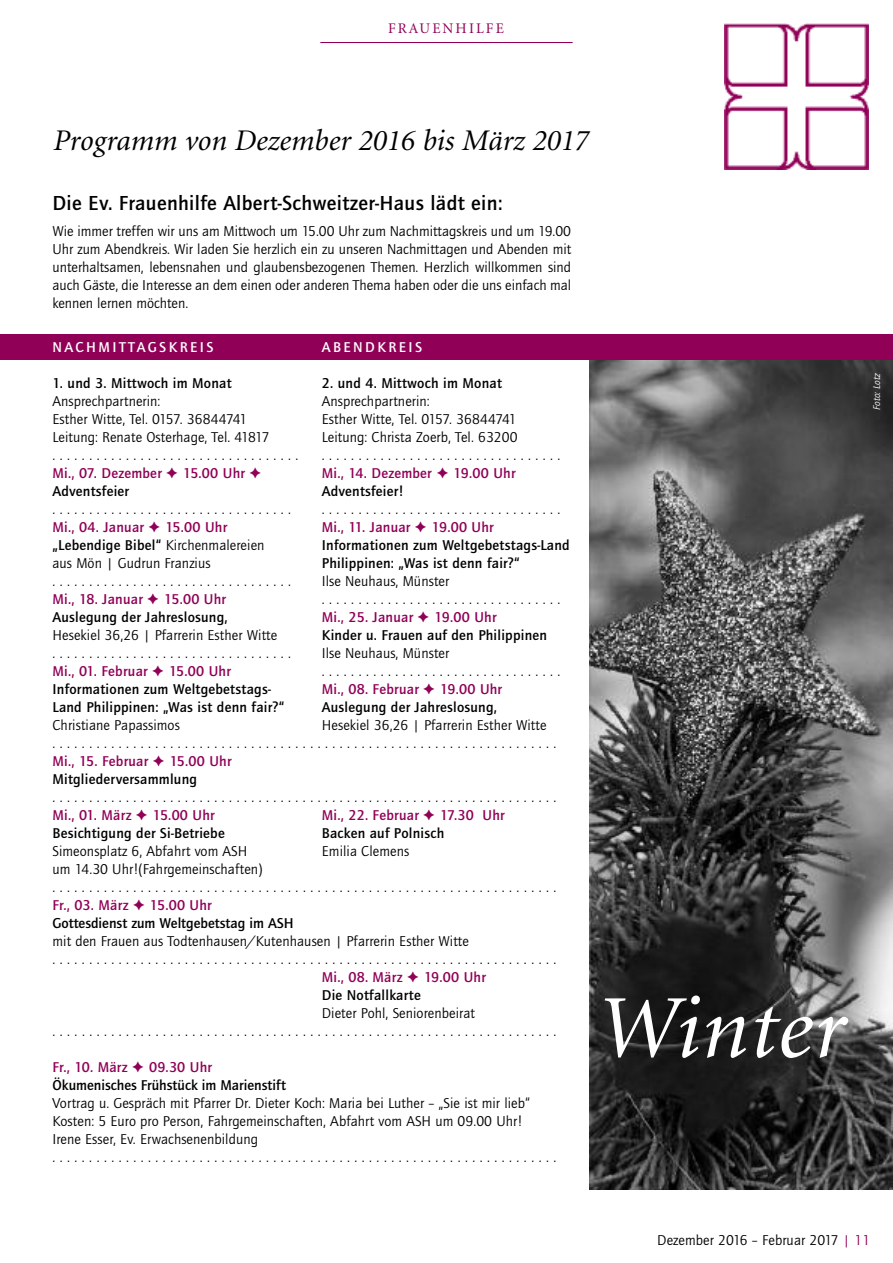
<style>
.page{position:relative;width:893px;height:1263px;background:#fff}
.page>*{position:absolute;margin:0;border:0;box-sizing:border-box;transform-origin:0 0}
.t1{font:italic 90px "Minion";letter-spacing:.015em;color:#fff}
.t2{font:italic 30px "Minion";color:#000}
.t3{font:700 21px "Quay Itc T";letter-spacing:.015em;color:#000}
.t4{font:14.7px/18px "Quay Itc T";letter-spacing:.005em;color:#000}
.t5{font:700 14.7px/18px "Quay Itc T";letter-spacing:.015em;color:#000}
.t6{font:700 14.7px "Quay Itc T";letter-spacing:.015em;color:#900057}
.t7{font:700 14.7px "Quay Itc T";letter-spacing:.165em;color:#fff}
.t8{font:14.7px "Minion";letter-spacing:.145em;color:#900057}
.t9{font:italic 10.2px "Quay Itc T";letter-spacing:-.01em;color:#fff}
.s1{font-weight:700;color:#900057}
.s2{font-weight:700}
.s3{color:#900057}
</style>
<div class="page">
<img style="left:590px;top:360px;width:303px;height:830px">
<hr style="left:320px;top:42px;width:253px;height:1px;background:#900057">
<div style="left:0;top:335px;width:893px;height:25px;background:#900057"></div>
<img style="left:724px;top:24px;width:145px;height:145px">
<p class="t8" style="left:388px;top:23px;width:117px">FRAUENHILFE</p>
<h2 class="t2" style="left:53px;top:129px;width:537px">Programm von Dezember 2016 bis März 2017</h2>
<h3 class="t3" style="left:53px;top:191px;width:451px">Die Ev. Frauenhilfe Albert-Schweitzer-Haus lädt ein:</h3>
<p class="t4" style="left:53px;top:221px;width:520px;text-align:justify">Wie immer treffen wir uns am Mittwoch um 15.00 Uhr zum Nachmittagskreis und um 19.00<br>Uhr zum Abendkreis. Wir laden Sie herzlich ein zu unseren Nachmittagen und Abenden mit unterhaltsamen, lebensnahen und glaubensbezogenen Themen. Herzlich willkommen sind auch Gäste, die Interesse an dem einen oder anderen Thema haben oder die uns einfach mal kennen lernen möchten.</p>
<p class="t7" style="left:53px;top:338px;width:162px">NACHMITTAGSKREIS</p>
<p class="t5" style="left:53px;top:373px;width:181px">1. und 3. Mittwoch im Monat</p>
<p class="t4" style="left:53px;top:391px;width:247px">Ansprechpartnerin:<br>Esther Witte, Tel. 0157. 36844741<br>Leitung: Renate Osterhage, Tel. 41817 ..................................</p>
<p class="t6" style="left:53px;top:464px;width:111px">Mi., 07. Dezember</p>
<p class="t6" style="left:183px;top:464px;width:63px">15.00 Uhr</p>
<p class="t5" style="left:53px;top:481px;width:78px">Adventsfeier</p>
<p class="t4" style="left:53px;top:499px;width:240px">.................................</p>
<p class="t6" style="left:53px;top:518px;width:93px">Mi., 04. Januar</p>
<p class="t7" style="left:322px;top:338px;width:102px">ABENDKREIS</p>
<p class="t5" style="left:322px;top:373px;width:182px">2. und 4. Mittwoch im Monat</p>
<p class="t4" style="left:322px;top:391px;width:240px">Ansprechpartnerin:<br>Esther Witte, Tel. 0157. 36844741<br>Leitung: Christa Zoerb, Tel. 63200 .................................</p>
<p class="t6" style="left:322px;top:464px;width:111px">Mi., 14. Dezember</p>
<p class="t6" style="left:454px;top:464px;width:63px">19.00 Uhr</p>
<p class="t5" style="left:322px;top:481px;width:84px">Adventsfeier!</p>
<p class="t4" style="left:322px;top:499px;width:240px">.................................</p>
<p class="t6" style="left:322px;top:518px;width:90px">Mi., 11. Januar</p>
<p class="t6" style="left:432px;top:518px;width:63px">19.00 Uhr</p>
<p class="t5" style="left:322px;top:535px;width:249px">Informationen zum Weltgebetstags-Land<br>Philippinen: „Was ist denn fair?“</p>
<p class="t4" style="left:322px;top:571px;width:240px">Ilse Neuhaus, Münster .................................</p>
<p class="t6" style="left:322px;top:608px;width:93px">Mi., 25. Januar</p>
<p class="t6" style="left:435px;top:608px;width:63px">19.00 Uhr</p>
<p class="t5" style="left:322px;top:625px;width:227px">Kinder u. Frauen auf den Philippinen</p>
<p class="t4" style="left:322px;top:643px;width:240px">Ilse Neuhaus, Münster .................................</p>
<p class="t6" style="left:322px;top:680px;width:98px">Mi., 08. Februar</p>
<p class="t6" style="left:440px;top:680px;width:63px">19.00 Uhr</p>
<p class="t5" style="left:322px;top:697px;width:177px">Auslegung der Jahreslosung,</p>
<p class="t4" style="left:322px;top:715px;width:226px">Hesekiel 36,26 | Pfarrerin Esther Witte</p>
<p class="t4" style="left:53px;top:517px;width:240px;text-indent:113px"><span class="s1">15.00 Uhr </span><span class="s2">„Lebendige Bibel“</span> Kirchenmalereien<br>aus Mön | Gudrun Franzius .................................</p>
<p class="t6" style="left:53px;top:590px;width:92px">Mi., 18. Januar</p>
<p class="t6" style="left:164px;top:590px;width:63px">15.00 Uhr</p>
<p class="t5" style="left:53px;top:607px;width:177px">Auslegung der Jahreslosung,</p>
<p class="t4" style="left:53px;top:625px;width:240px">Hesekiel 36,26 | Pfarrerin Esther Witte .................................</p>
<p class="t6" style="left:53px;top:662px;width:97px">Mi., 01. Februar</p>
<p class="t6" style="left:169px;top:662px;width:63px">15.00 Uhr</p>
<p class="t5" style="left:53px;top:679px;width:233px">Informationen zum Weltgebetstags-<br>Land Philippinen: „Was ist denn fair?“</p>
<p class="t4" style="left:53px;top:715px;width:505px">Christiane Papassimos .....................................................................</p>
<p class="t6" style="left:53px;top:752px;width:97px">Mi., 15. Februar</p>
<p class="t6" style="left:170px;top:752px;width:63px">15.00 Uhr</p>
<p class="t5" style="left:53px;top:769px;width:146px">Mitgliederversammlung</p>
<p class="t4" style="left:53px;top:787px;width:505px">.....................................................................</p>
<p class="t6" style="left:53px;top:806px;width:80px">Mi., 01. März</p>
<p class="t6" style="left:153px;top:806px;width:63px">15.00 Uhr</p>
<p class="t5" style="left:53px;top:823px;width:174px">Besichtigung der Si-Betriebe</p>
<p class="t4" style="left:53px;top:841px;width:505px">Simeonsplatz 6, Abfahrt vom ASH<br>um 14.30 Uhr!(Fahrgemeinschaften) .....................................................................</p>
<p class="t6" style="left:53px;top:896px;width:77px">Fr., 03. März</p>
<p class="t6" style="left:150px;top:896px;width:63px">15.00 Uhr</p>
<p class="t5" style="left:53px;top:913px;width:243px">Gottesdienst zum Weltgebetstag im ASH</p>
<p class="t4" style="left:53px;top:931px;width:505px">mit den Frauen aus Todtenhausen/Kutenhausen | Pfarrerin Esther Witte .....................................................................</p>
<p class="t6" style="left:322px;top:806px;width:98px">Mi., 22. Februar</p>
<p class="t6" style="left:440px;top:806px;width:66px">17.30 Uhr</p>
<p class="t5" style="left:322px;top:823px;width:124px">Backen auf Polnisch</p>
<p class="t4" style="left:322px;top:841px;width:89px">Emilia Clemens</p>
<p class="t6" style="left:322px;top:968px;width:82px">Mi., 08. März</p>
<p class="t6" style="left:424px;top:968px;width:63px">19.00 Uhr</p>
<p class="t5" style="left:322px;top:985px;width:101px">Die Notfallkarte</p>
<p class="t4" style="left:322px;top:1003px;width:155px">Dieter Pohl, Seniorenbeirat</p>
<p class="t4" style="left:53px;top:1021px;width:505px">.....................................................................</p>
<p class="t6" style="left:53px;top:1058px;width:77px">Fr., 10. März</p>
<p class="t6" style="left:149px;top:1058px;width:64px">09.30 Uhr</p>
<p class="t5" style="left:53px;top:1075px;width:235px">Ökumenisches Frühstück im Marienstift</p>
<p class="t4" style="left:52px;top:1093px;width:505px">Vortrag u. Gespräch mit Pfarrer Dr. Dieter Koch: Maria bei Luther – „Sie ist mir lieb“ Kosten: 5 Euro pro Person, Fahrgemeinschaften, Abfahrt vom ASH um 09.00 Uhr!<br>Irene Esser, Ev. Erwachsenenbildung .....................................................................</p>
<h1 class="t1" style="left:594px;top:993px;width:250px">Winter</h1>
<p class="t9" style="left:870px;top:410px;width:39px;rotate:-90deg">Foto: Lotz</p>
<p class="t4" style="left:657px;top:1230px;width:214px">Dezember 2016 – Februar 2017 <span class="s3">| 11</span></p>
</div>
